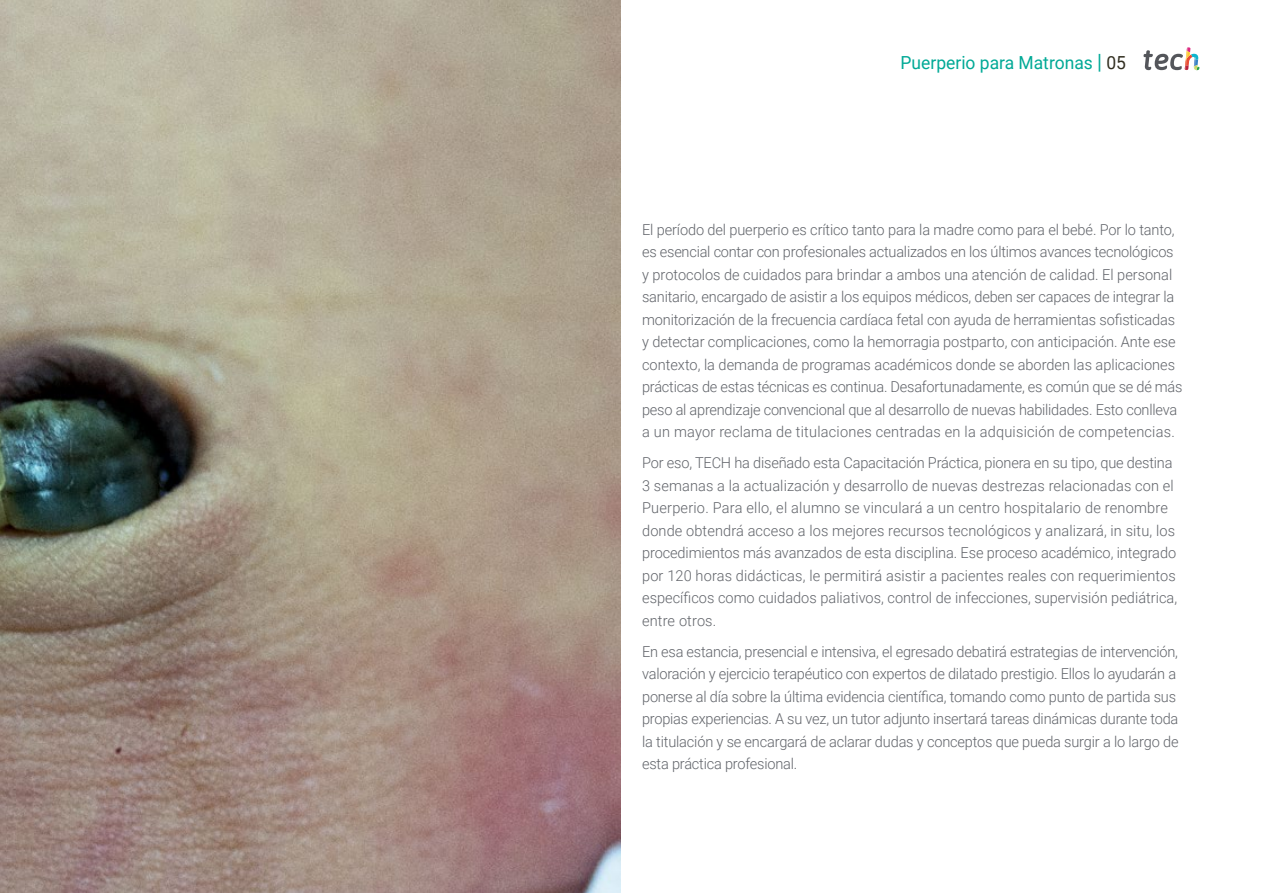
<style>
.page{position:relative;width:1263px;height:893px;background:#fff}
.page>*{position:absolute;margin:0;border:0;box-sizing:border-box;transform-origin:0 0}
.t1{font:18px "Roboto";color:#00a996}
.t2{font:300 15px/22.5px "Roboto";letter-spacing:-.01em;color:#61646a}
.t3{font:300 15px/22.5px "Roboto";letter-spacing:.01em;color:#61646a}
.s1{font-size:21px;color:#00aa97}
.s2{color:#312e20}
</style>
<div class="page">
<img style="left:0;top:0;width:621px;height:893px">
<svg style="left:1143px;top:47px;width:56px;height:24px"></svg>
<p class="t1" style="left:901px;top:50px;width:227px">Puerperio para Matronas <span class="s1">|</span> <span class="s2">05</span></p>
<p class="t2" style="left:642px;top:217px;width:542px">El período del puerperio es crítico tanto para la madre como para el bebé. Por lo tanto, es esencial contar con profesionales actualizados en los últimos avances tecnológicos y protocolos de cuidados para brindar a ambos una atención de calidad. El personal sanitario, encargado de asistir a los equipos médicos, deben ser capaces de integrar la monitorización de la frecuencia cardíaca fetal con ayuda de herramientas sofisticadas y detectar complicaciones, como la hemorragia postparto, con anticipación. Ante ese contexto, la demanda de programas académicos donde se aborden las aplicaciones prácticas de estas técnicas es continua. Desafortunadamente, es común que se dé más peso al aprendizaje convencional que al desarrollo de nuevas habilidades. Esto conlleva a un mayor reclama de titulaciones centradas en la adquisición de competencias.</p>
<p class="t3" style="left:642px;top:451px;width:537px">Por eso, TECH ha diseñado esta Capacitación Práctica, pionera en su tipo, que destina 3 semanas a la actualización y desarrollo de nuevas destrezas relacionadas con el Puerperio. Para ello, el alumno se vinculará a un centro hospitalario de renombre donde obtendrá acceso a los mejores recursos tecnológicos y analizará, in situ, los procedimientos más avanzados de esta disciplina. Ese proceso académico, integrado por 120 horas didácticas, le permitirá asistir a pacientes reales con requerimientos específicos como cuidados paliativos, control de infecciones, supervisión pediátrica, entre otros.</p>
<p class="t2" style="left:642px;top:639px;width:538px">En esa estancia, presencial e intensiva, el egresado debatirá estrategias de intervención, valoración y ejercicio terapéutico con expertos de dilatado prestigio. Ellos lo ayudarán a ponerse al día sobre la última evidencia científica, tomando como punto de partida sus propias experiencias. A su vez, un tutor adjunto insertará tareas dinámicas durante toda la titulación y se encargará de aclarar dudas y conceptos que pueda surgir a lo largo de esta práctica profesional.</p>
</div>
